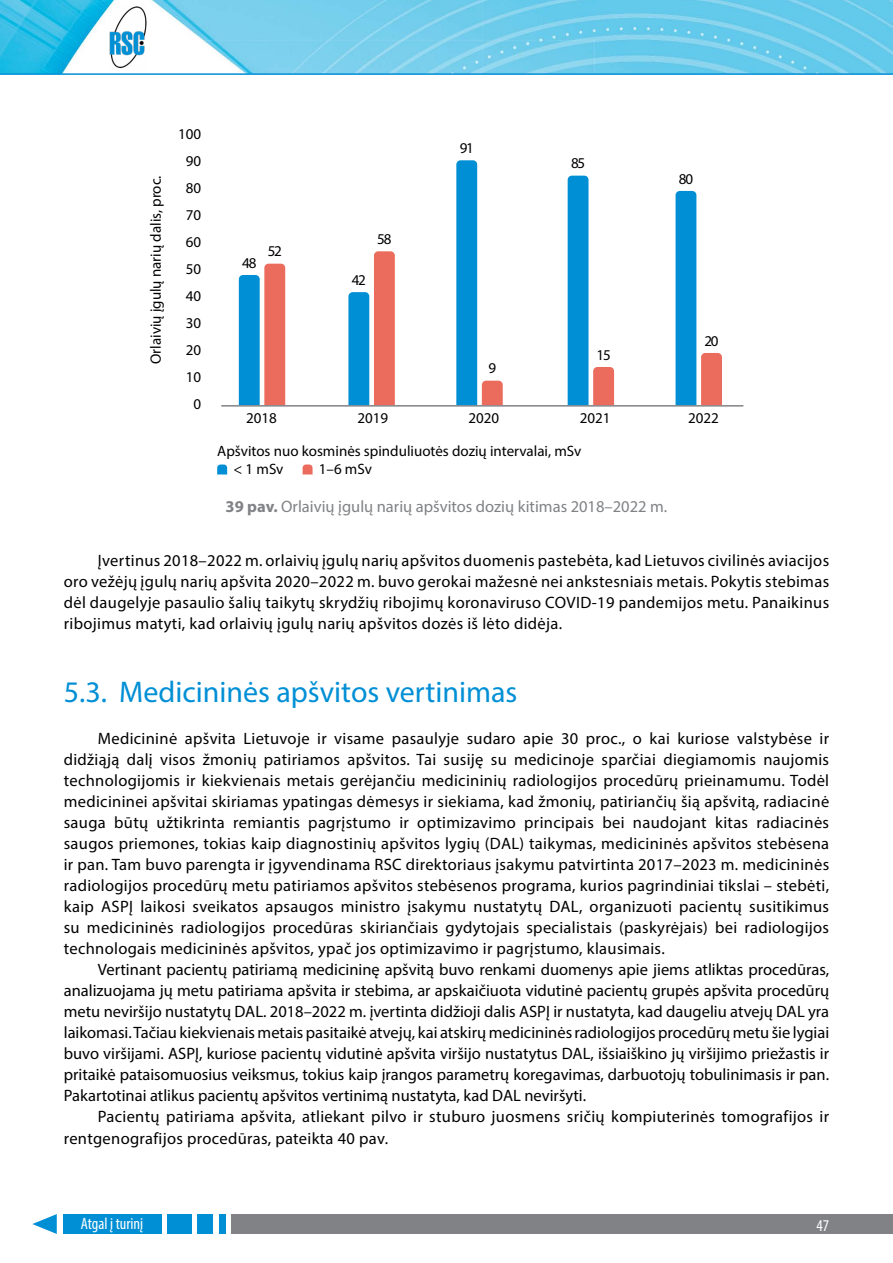
<style>
.page{position:relative;width:893px;height:1263px;background:#fff}
.page>*{position:absolute;margin:0;border:0;box-sizing:border-box;transform-origin:0 0}
.t1{font:30px "Myriad Pro";color:#008fd5}
.t2{font:16.5px/21px "Myriad Pro";letter-spacing:.02em;color:#000;text-align:justify}
.t3{font:16.5px "Myriad Pro";color:#808285}
.t4{font:condensed 16.5px "Myriad Pro";color:#fff}
.t5{font:15px/27px "Myriad Pro";color:#000;text-align:right}
.s1{font-weight:700}
</style>
<div class="page">
<img style="left:0;top:0;width:893px;height:73px">
<hr style="left:0;top:73px;width:893px;height:2px;background:#008fd5">
<img style="left:109px;top:3px;width:38px;height:67px">
<div style="left:63px;top:1214px;width:98px;height:20px;background:#008fd5"></div>
<svg style="left:32px;top:1214px;width:25px;height:20px"></svg>
<div style="left:167px;top:1214px;width:25px;height:20px;background:#008fd5"></div>
<div style="left:198px;top:1214px;width:15px;height:20px;background:#008fd5"></div>
<div style="left:219px;top:1214px;width:7px;height:20px;background:#008fd5"></div>
<div style="left:232px;top:1214px;width:661px;height:20px;background:#808285"></div>
<svg style="left:217px;top:464px;width:10px;height:10px"></svg>
<svg style="left:303px;top:464px;width:10px;height:10px"></svg>
<svg style="left:239px;top:264px;width:46px;height:141px"></svg>
<hr style="left:221px;top:405px;width:522px;height:2px;background:#808285">
<svg style="left:348px;top:251px;width:47px;height:154px"></svg>
<svg style="left:456px;top:160px;width:47px;height:245px"></svg>
<svg style="left:568px;top:176px;width:46px;height:229px"></svg>
<svg style="left:676px;top:191px;width:46px;height:214px"></svg>
<p class="t5" style="left:142px;top:364px;width:190px;rotate:-90deg">Orlaivių įgulų narių dalis, proc.</p>
<p class="t5" style="left:178px;top:120px;width:25px">100<br>90<br>80<br>70<br>60<br>50<br>40<br>30<br>20<br>10<br>0</p>
<p class="t5" style="left:242px;top:249px;width:16px">48</p>
<p class="t5" style="left:268px;top:238px;width:16px">52</p>
<p class="t5" style="left:246px;top:404px;width:32px">2018</p>
<p class="t5" style="left:352px;top:266px;width:16px">42</p>
<p class="t5" style="left:377px;top:225px;width:16px">58</p>
<p class="t5" style="left:460px;top:134px;width:16px">91</p>
<p class="t5" style="left:488px;top:355px;width:9px">9</p>
<p class="t5" style="left:571px;top:150px;width:16px">85</p>
<p class="t5" style="left:596px;top:341px;width:16px">15</p>
<p class="t5" style="left:679px;top:165px;width:16px">80</p>
<p class="t5" style="left:704px;top:327px;width:16px">20</p>
<p class="t5" style="left:357px;top:404px;width:32px">2019</p>
<p class="t5" style="left:468px;top:404px;width:32px">2020</p>
<p class="t5" style="left:580px;top:404px;width:32px">2021</p>
<p class="t5" style="left:688px;top:404px;width:32px">2022</p>
<p class="t5" style="left:233px;top:442px;width:349px;line-height:18px;text-align:left;text-indent:-16px">Apšvitos nuo kosminės spinduliuotės dozių intervalai, mSv &lt; 1 mSv</p>
<p class="t5" style="left:319px;top:456px;width:55px">1–6 mSv</p>
<p class="t3" style="left:226px;top:496px;width:443px"><span class="s1">39 pav.</span> Orlaivių įgulų narių apšvitos dozių kitimas 2018–2022 m.</p>
<p class="t2" style="left:64px;top:549px;width:767px;text-indent:34px">Įvertinus 2018–2022 m. orlaivių įgulų narių apšvitos duomenis pastebėta, kad Lietuvos civilinės aviacijos oro vežėjų įgulų narių apšvita 2020–2022 m. buvo gerokai mažesnė nei ankstesniais metais. Pokytis stebimas dėl daugelyje pasaulio šalių taikytų skrydžių ribojimų koronaviruso COVID-19 pandemijos metu. Panaikinus ribojimus matyti, kad orlaivių įgulų narių apšvitos dozės iš lėto didėja.</p>
<h1 class="t1" style="left:64px;top:674px;width:455px">5.3. Medicininės apšvitos vertinimas</h1>
<p class="t2" style="left:64px;top:728px;width:767px;text-indent:34px">Medicininė apšvita Lietuvoje ir visame pasaulyje sudaro apie 30 proc., o kai kuriose valstybėse ir didžiąją dalį visos žmonių patiriamos apšvitos. Tai susiję su medicinoje sparčiai diegiamomis naujomis technologijomis ir kiekvienais metais gerėjančiu medicininių radiologijos procedūrų prieinamumu. Todėl medicininei apšvitai skiriamas ypatingas dėmesys ir siekiama, kad žmonių, patiriančių šią apšvitą, radiacinė sauga būtų užtikrinta remiantis pagrįstumo ir optimizavimo principais bei naudojant kitas radiacinės saugos priemones, tokias kaip diagnostinių apšvitos lygių (DAL) taikymas, medicininės apšvitos stebėsena ir pan. Tam buvo parengta ir įgyvendinama RSC direktoriaus įsakymu patvirtinta 2017–2023 m. medicininės radiologijos procedūrų metu patiriamos apšvitos stebėsenos programa, kurios pagrindiniai tikslai – stebėti, kaip ASPĮ laikosi sveikatos apsaugos ministro įsakymu nustatytų DAL, organizuoti pacientų susitikimus su medicininės radiologijos procedūras skiriančiais gydytojais specialistais (paskyrėjais) bei radiologijos technologais medicininės apšvitos, ypač jos optimizavimo ir pagrįstumo, klausimais.</p>
<p class="t2" style="left:64px;top:959px;width:767px;text-indent:34px">Vertinant pacientų patiriamą medicininę apšvitą buvo renkami duomenys apie jiems atliktas procedūras, analizuojama jų metu patiriama apšvita ir stebima, ar apskaičiuota vidutinė pacientų grupės apšvita procedūrų metu neviršijo nustatytų DAL. 2018–2022 m. įvertinta didžioji dalis ASPĮ ir nustatyta, kad daugeliu atvejų DAL yra laikomasi. Tačiau kiekvienais metais pasitaikė atvejų, kai atskirų medicininės radiologijos procedūrų metu šie lygiai buvo viršijami. ASPĮ, kuriose pacientų vidutinė apšvita viršijo nustatytus DAL, išsiaiškino jų viršijimo priežastis ir pritaikė pataisomuosius veiksmus, tokius kaip įrangos parametrų koregavimas, darbuotojų tobulinimasis ir pan.<br>Pakartotinai atlikus pacientų apšvitos vertinimą nustatyta, kad DAL neviršyti.</p>
<p class="t2" style="left:64px;top:1106px;width:767px;text-indent:34px">Pacientų patiriama apšvita, atliekant pilvo ir stuburo juosmens sričių kompiuterinės tomografijos ir rentgenografijos procedūras, pateikta 40 pav.</p>
<p class="t4" style="left:81px;top:1213px;width:64px">Atgal į turinį</p>
<p class="t4" style="left:816px;top:1215px;width:14px">47</p>
</div>
